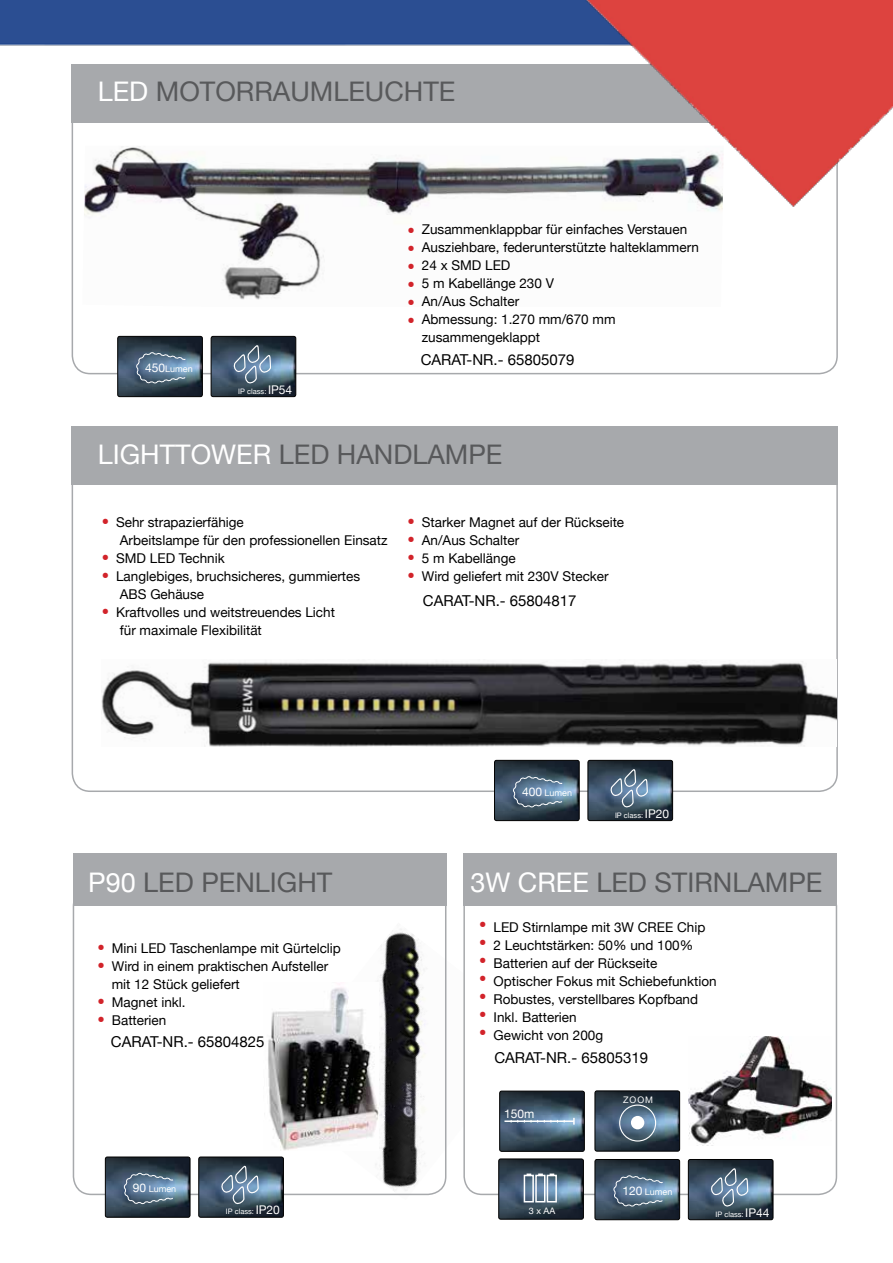
<style>
.page{position:relative;width:893px;height:1263px;background:#fff}
.page>*{position:absolute;margin:0;border:0;box-sizing:border-box;transform-origin:0 0}
.t1{font:27px "Helvetica Neue";color:#58595b}
.t2{font:15px "Helvetica Neue";color:#000}
.t3{font:13.5px/18px "Helvetica Neue";color:#000}
.t4{font:12px "Helvetica Neue";color:#fff}
.t5{font:9px "Helvetica Neue";color:#fff}
.t6{font:7.5px "Helvetica Neue";color:#fff}
.s1{color:#fff}
.s2{font-size:12px}
.s3{font-size:24px;color:#d2232a}
</style>
<div class="page">
<img style="left:276px;top:922px;width:223px;height:278px">
<div style="left:73px;top:853px;width:373px;height:53px;background:#a7a9ac"></div>
<img style="left:105px;top:1157px;width:85px;height:60px">
<div style="left:105px;top:1157px;width:85px;height:60px;border:1px solid #000;border-radius:2px"></div>
<svg style="left:124px;top:1173px;width:50px;height:31px;background:#648098"></svg>
<img style="left:199px;top:1157px;width:83px;height:60px">
<div style="left:199px;top:1157px;width:85px;height:60px;border:1px solid #000;border-radius:2px"></div>
<svg style="left:219px;top:1161px;width:40px;height:44px;background:#5b7184"></svg>
<div style="left:464px;top:888px;width:372px;height:306px;background:#fff;border-radius:18px"></div>
<div style="left:463px;top:853px;width:374px;height:53px;background:#a7a9ac"></div>
<img style="left:501px;top:1091px;width:83px;height:60px">
<div style="left:499px;top:1091px;width:85px;height:60px;border:1px solid #000;border-radius:2px"></div>
<hr style="left:504px;top:1120px;width:70px;height:2px;background:#fff">
<img style="left:595px;top:1159px;width:85px;height:61px">
<div style="left:595px;top:1159px;width:85px;height:61px;border:1px solid #000;border-radius:2px"></div>
<svg style="left:614px;top:1175px;width:49px;height:31px;background:#648098"></svg>
<img style="left:688px;top:1159px;width:85px;height:61px">
<div style="left:688px;top:1159px;width:85px;height:61px;border:1px solid #000;border-radius:2px"></div>
<svg style="left:709px;top:1164px;width:39px;height:43px;background:#5d7386"></svg>
<img style="left:499px;top:1159px;width:83px;height:60px">
<div style="left:499px;top:1159px;width:85px;height:60px;border:1px solid #000;border-radius:2px"></div>
<div style="left:524px;top:1175px;width:10px;height:27px;border:2px solid #fff"></div>
<svg style="left:527px;top:1173px;width:4px;height:3px"></svg>
<div style="left:535px;top:1175px;width:10px;height:27px;border:2px solid #fff"></div>
<svg style="left:538px;top:1173px;width:5px;height:3px"></svg>
<div style="left:547px;top:1175px;width:10px;height:27px;border:2px solid #fff"></div>
<svg style="left:550px;top:1173px;width:4px;height:3px"></svg>
<img style="left:595px;top:1091px;width:85px;height:60px">
<div style="left:595px;top:1091px;width:85px;height:60px;border:1px solid #000;border-radius:2px"></div>
<div style="left:619px;top:1104px;width:37px;height:37px;border:1px solid #fff;border-radius:50%"></div>
<div style="left:631px;top:1116px;width:13px;height:13px;background:#fff;border-radius:50%"></div>
<img style="left:688px;top:1036px;width:143px;height:108px">
<div style="left:72px;top:427px;width:766px;height:58px;background:#a7a9ac"></div>
<img style="left:494px;top:760px;width:85px;height:61px">
<div style="left:494px;top:760px;width:85px;height:61px;border:1px solid #000;border-radius:2px"></div>
<svg style="left:513px;top:776px;width:50px;height:31px;background:#658099"></svg>
<img style="left:588px;top:760px;width:85px;height:61px">
<div style="left:588px;top:760px;width:85px;height:61px;border:1px solid #000;border-radius:2px"></div>
<svg style="left:608px;top:765px;width:40px;height:43px;background:#5c7285"></svg>
<img style="left:118px;top:336px;width:83px;height:61px">
<div style="left:118px;top:336px;width:85px;height:61px;border:1px solid #000;border-radius:2px"></div>
<svg style="left:136px;top:352px;width:50px;height:31px;background:#658099"></svg>
<img style="left:211px;top:336px;width:85px;height:61px">
<div style="left:211px;top:336px;width:85px;height:61px;border:1px solid #000;border-radius:2px"></div>
<svg style="left:232px;top:341px;width:39px;height:43px;background:#5d7386"></svg>
<img style="left:84px;top:182px;width:476px;height:118px">
<img style="left:101px;top:661px;width:735px;height:85px">
<img style="left:268px;top:983px;width:110px;height:167px">
<img style="left:0;top:0;width:560px;height:182px">
<img style="left:560px;top:0;width:333px;height:213px">
<h1 class="t1" style="left:98px;top:72px;width:359px"><span class="s1">led</span> motorraumleuchte</h1>
<p class="t5" style="left:145px;top:362px;width:49px"><span class="s2">450</span>Lumen</p>
<p class="t6" style="left:238px;top:385px;width:56px">I P class: <span class="s2">I P54</span></p>
<p class="t3" style="left:407px;top:221px;width:282px"><span class="s3">•</span> Zusammenklappbar für einfaches Verstauen</p>
<p class="t3" style="left:407px;top:239px;width:294px"><span class="s3">•</span> Ausziehbare, federunterstützte halteklammern</p>
<p class="t3" style="left:407px;top:257px;width:56px"><span class="s3">•</span> 24 x SMD</p>
<p class="t3" style="left:485px;top:257px;width:9px">LED</p>
<p class="t3" style="left:407px;top:275px;width:149px"><span class="s3">•</span> 5 m Kabellänge 230 V</p>
<p class="t3" style="left:407px;top:293px;width:114px"><span class="s3">•</span> An/Aus Schalter</p>
<p class="t3" style="left:422px;top:311px;width:195px;text-indent:-15px"><span class="s3">•</span> Abmessung: 1.270 mm/670 mm zusammengeklappt</p>
<p class="t2" style="left:421px;top:349px;width:11px">CARAT</p>
<p class="t2" style="left:467px;top:349px;width:109px">-Nr.- 65805079</p>
<h1 class="t1" style="left:98px;top:434px;width:406px"><span class="s1">lighttower</span> led handlampe</h1>
<p class="t3" style="left:120px;top:514px;width:269px;text-indent:-19px"><span class="s3">•</span> Sehr strapazierfähige<br>Arbeitslampe für den professionellen Einsatz</p>
<p class="t3" style="left:101px;top:550px;width:26px"><span class="s3">•</span> SMD</p>
<p class="t3" style="left:150px;top:550px;width:9px">LED</p>
<p class="t3" style="left:179px;top:550px;width:47px">Technik</p>
<p class="t3" style="left:120px;top:568px;width:242px;text-indent:-19px"><span class="s3">•</span> Langlebiges, bruchsicheres, gummiertes<br>ABS Gehäuse</p>
<p class="t3" style="left:120px;top:604px;width:217px;text-indent:-19px"><span class="s3">•</span> Kraftvolles und weitstreuendes Licht für maximale Flexibilität</p>
<p class="t3" style="left:407px;top:514px;width:219px"><span class="s3">•</span> Starker M agnet auf der Rückseite</p>
<p class="t3" style="left:407px;top:532px;width:114px"><span class="s3">•</span> An/Aus Schalter</p>
<p class="t3" style="left:407px;top:550px;width:110px"><span class="s3">•</span> 5 m Kabellänge</p>
<p class="t3" style="left:407px;top:568px;width:203px"><span class="s3">•</span> Wird geliefert mit 230V Stecker</p>
<p class="t2" style="left:423px;top:589px;width:11px">CARAT</p>
<p class="t2" style="left:469px;top:589px;width:109px">-Nr.- 65804817</p>
<h1 class="t1" style="left:88px;top:863px;width:246px"><span class="s1">p90</span> led penlight</h1>
<p class="t3" style="left:97px;top:940px;width:53px"><span class="s3">•</span> Mini LED</p>
<p class="t3" style="left:170px;top:940px;width:173px">Taschenlampe mit Gürtelclip</p>
<p class="t3" style="left:112px;top:958px;width:218px;text-indent:-15px"><span class="s3">•</span> Wird in einem praktischen Aufsteller mit 12 Stück geliefert</p>
<p class="t3" style="left:97px;top:994px;width:90px"><span class="s3">•</span> Magnet inkl.</p>
<p class="t3" style="left:97px;top:1012px;width:71px"><span class="s3">•</span> Batterien</p>
<p class="t2" style="left:111px;top:1031px;width:11px">CARAT</p>
<p class="t2" style="left:157px;top:1031px;width:109px">-Nr.- 65804825</p>
<p class="t5" style="left:133px;top:1182px;width:45px"><span class="s2">90</span> Lumen</p>
<p class="t6" style="left:226px;top:1206px;width:56px">I P class: <span class="s2">I P20</span></p>
<p class="t5" style="left:522px;top:786px;width:52px"><span class="s2">400</span> Lumen</p>
<p class="t6" style="left:615px;top:809px;width:56px">I P class: <span class="s2">I P20</span></p>
<h1 class="t1" style="left:470px;top:863px;width:202px"><span class="s1">3w cree</span> led STIRNLAM</h1>
<h1 class="t1" style="left:788px;top:863px;width:32px">PE</h1>
<p class="t3" style="left:478px;top:919px;width:24px"><span class="s3">•</span> LED</p>
<p class="t3" style="left:523px;top:919px;width:125px">Stirnlampe mit 3W CREE</p>
<p class="t3" style="left:677px;top:919px;width:30px">Chip</p>
<p class="t3" style="left:478px;top:937px;width:216px"><span class="s3">•</span> 2 Leuchtstärken: 50% und 100%</p>
<p class="t3" style="left:478px;top:955px;width:180px"><span class="s3">•</span> Batterien auf der Rückseite</p>
<p class="t3" style="left:478px;top:973px;width:240px"><span class="s3">•</span> Optischer Fokus mit Schiebefunktion</p>
<p class="t3" style="left:478px;top:991px;width:221px"><span class="s3">•</span> Robustes, verstellbares Kopfband</p>
<p class="t3" style="left:478px;top:1009px;width:100px"><span class="s3">•</span> I nkl. Batterien</p>
<p class="t3" style="left:478px;top:1027px;width:126px"><span class="s3">•</span> Gewicht von 200g</p>
<p class="t2" style="left:494px;top:1047px;width:11px">CARAT</p>
<p class="t2" style="left:540px;top:1047px;width:109px">-Nr.- 65805319</p>
<p class="t4" style="left:504px;top:1105px;width:32px">150m</p>
<p class="t5" style="left:623px;top:1093px;width:15px">ZOOM</p>
<p class="t5" style="left:622px;top:1185px;width:52px"><span class="s2">120</span> Lumen</p>
<p class="t5" style="left:529px;top:1204px;width:22px">3 x AA</p>
<p class="t6" style="left:715px;top:1208px;width:56px">I P class: <span class="s2">I P44</span></p>
</div>
